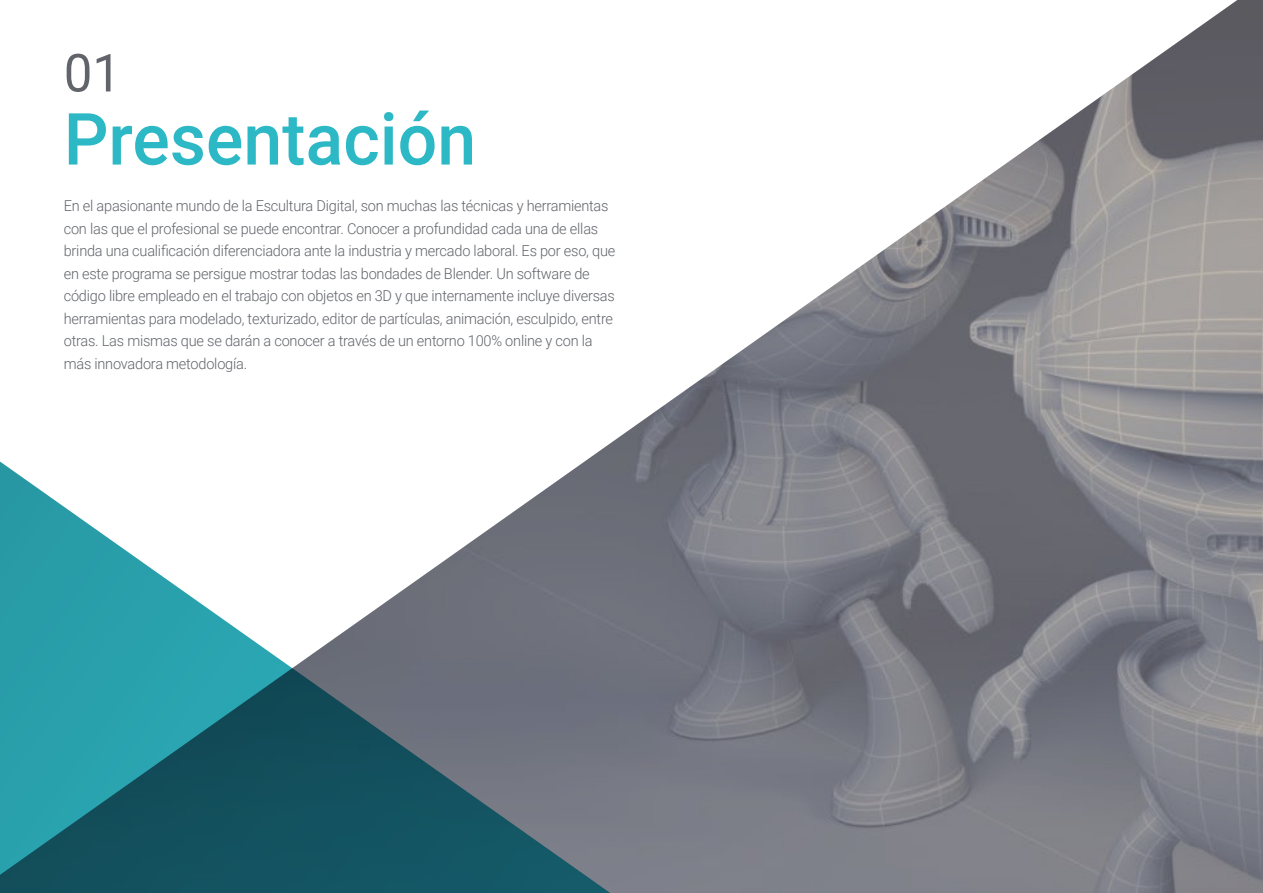
<style>
.page{position:relative;width:1263px;height:893px;background:#fff}
.page>*{position:absolute;margin:0;border:0;box-sizing:border-box;transform-origin:0 0}
.t1{font:500 72px "Roboto";color:#2db8c5}
.t2{font:52.5px "Roboto";color:#61646a}
.t3{font:300 15px/22.5px "Roboto";letter-spacing:-.015em;color:#61646a}
</style>
<div class="page">
<img style="left:606px;top:0;width:657px;height:893px">
<svg style="left:0;top:446px;width:640px;height:447px"></svg>
<h2 class="t2" style="left:64px;top:36px;width:59px">01</h2>
<h1 class="t1" style="left:64px;top:89px;width:414px">Presentación</h1>
<p class="t3" style="left:64px;top:194px;width:553px">En el apasionante mundo de la Escultura Digital, son muchas las técnicas y herramientas con las que el profesional se puede encontrar. Conocer a profundidad cada una de ellas brinda una cualificación diferenciadora ante la industria y mercado laboral. Es por eso, que en este programa se persigue mostrar todas las bondades de Blender. Un software de código libre empleado en el trabajo con objetos en 3D y que internamente incluye diversas herramientas para modelado, texturizado, editor de partículas, animación, esculpido, entre otras. Las mismas que se darán a conocer a través de un entorno 100% online y con la más innovadora metodología.</p>
</div>
